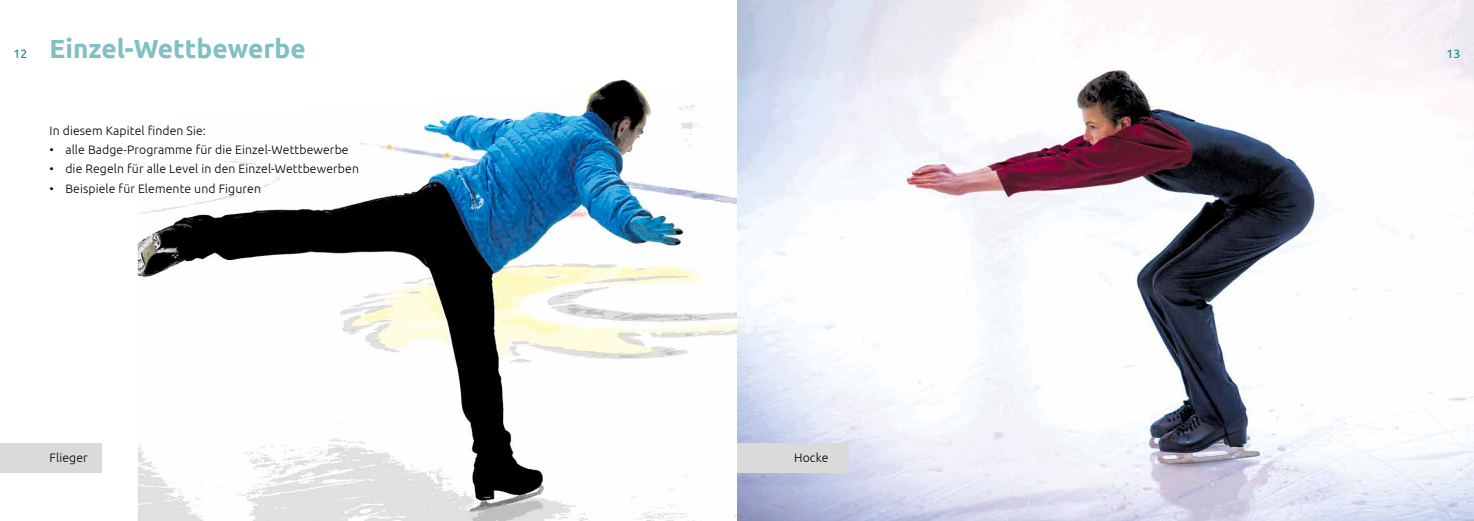
<style>
.page{position:relative;width:1474px;height:521px;background:#fff}
.page>*{position:absolute;margin:0;border:0;box-sizing:border-box;transform-origin:0 0}
.t1{font:700 26.25px "Ubuntu";color:#80c0c3}
.t2{font:300 12.25px "Ubuntu";letter-spacing:.01em;color:#000}
.t3{font:12.25px "Ubuntu";color:#00888a}
.s1{font-weight:400;font-size:12.25px;color:#00888a}
</style>
<div class="page">
<img style="left:737px;top:0;width:736px;height:521px">
<img style="left:138px;top:79px;width:599px;height:442px">
<div style="left:0;top:443px;width:102px;height:30px;background:#dadada"></div>
<div style="left:737px;top:443px;width:111px;height:30px;background:#dadada"></div>
<h1 class="t1" style="left:14px;top:32px;width:293px"><span class="s1">12</span> Einzel-Wettbewerbe</h1>
<p class="t2" style="left:50px;top:123px;width:158px">In diesem Kapitel finden Sie:</p>
<p class="t2" style="left:50px;top:142px;width:300px">• alle Badge-Programme für die Einzel-Wettbewerbe</p>
<p class="t2" style="left:50px;top:162px;width:311px">• die Regeln für alle Level in den Einzel-Wettbewerben</p>
<p class="t2" style="left:50px;top:181px;width:213px">• Beispiele für Elemente und Figuren</p>
<p class="t2" style="left:50px;top:450px;width:40px">Flieger</p>
<p class="t2" style="left:794px;top:450px;width:36px">Hocke</p>
<p class="t3" style="left:1446px;top:46px;width:15px">13</p>
</div>
